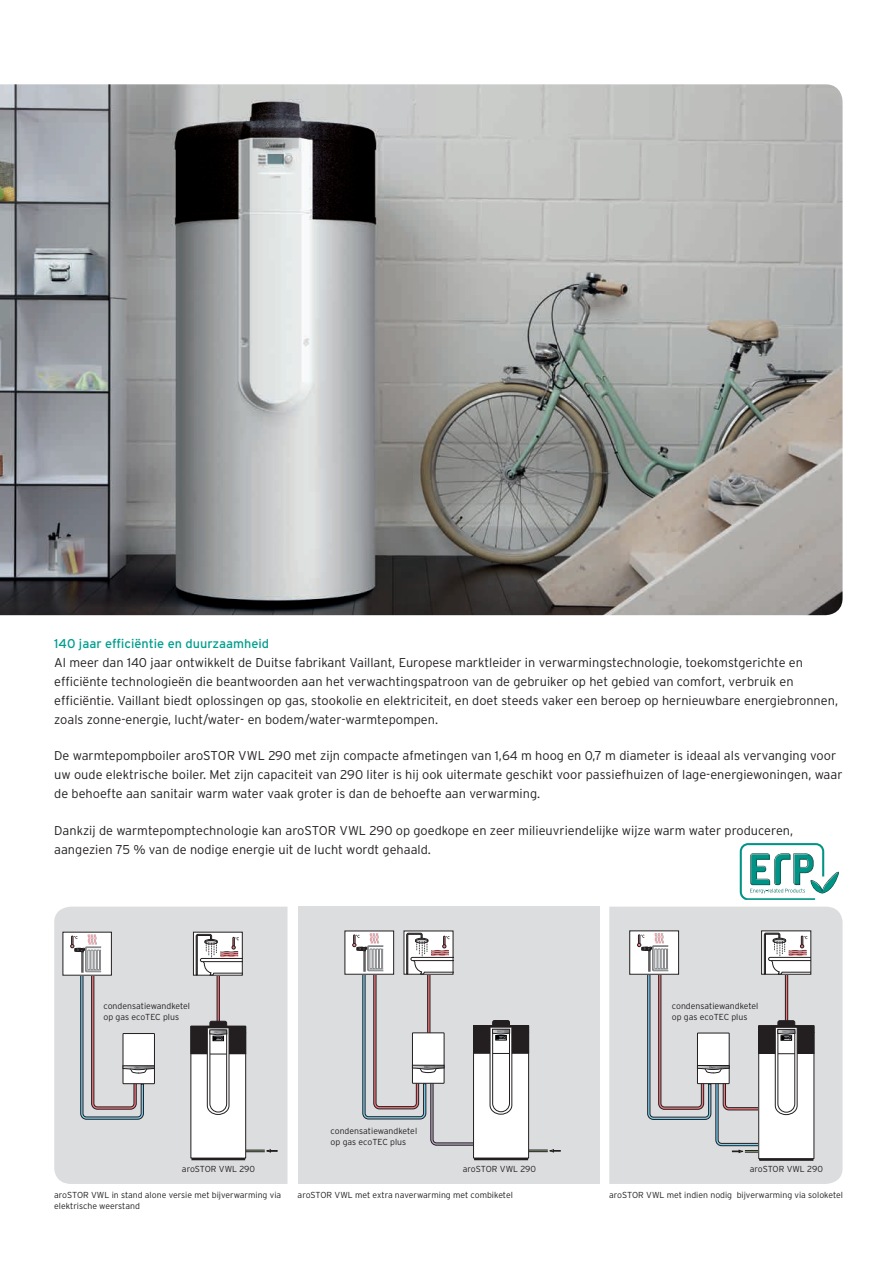
<style>
.page{position:relative;width:893px;height:1263px;background:#fff}
.page>*{position:absolute;margin:0;border:0;box-sizing:border-box;transform-origin:0 0}
.t1{font:300 12.75px/19.2px "Interstate";color:#231f20}
.t2{font:12.75px "Interstate";color:#009e8e}
.t3{font:300 8.7px "Interstate";color:#231f20}
</style>
<div class="page">
<div style="left:298px;top:907px;width:302px;height:277px;background:#dcdddf"></div>
<div style="left:609px;top:907px;width:233px;height:277px;background:#dcdddf"></div>
<div style="left:54px;top:907px;width:233px;height:277px;background:#dcdddf"></div>
<div style="left:630px;top:931px;width:49px;height:43px;background:#fff"></div>
<div style="left:629px;top:930px;width:50px;height:44px;border:1px solid #231f20"></div>
<div style="left:760px;top:1156px;width:53px;height:4px;border:1px solid #231f20"></div>
<div style="left:759px;top:1026px;width:55px;height:132px;background:#fff"></div>
<div style="left:758px;top:1025px;width:56px;height:134px;border:1px solid #231f20"></div>
<div style="left:759px;top:1026px;width:55px;height:27px;background:#231f20"></div>
<svg style="left:637px;top:932px;width:174px;height:221px"></svg>
<div style="left:217px;top:962px;width:3px;height:102px;border:1px solid #231f20"></div>
<svg style="left:263px;top:1149px;width:15px;height:4px"></svg>
<div style="left:227px;top:1150px;width:38px;height:2px;background:#a0c589;border:1px solid #231f20"></div>
<svg style="left:196px;top:934px;width:45px;height:39px"></svg>
<div style="left:193px;top:932px;width:50px;height:43px;border:1px solid #231f20"></div>
<div style="left:63px;top:932px;width:48px;height:43px;background:#fff"></div>
<svg style="left:70px;top:934px;width:85px;height:186px"></svg>
<div style="left:86px;top:947px;width:15px;height:24px;border:1px solid #808285"></div>
<div style="left:192px;top:1156px;width:53px;height:4px;border:1px solid #231f20"></div>
<div style="left:191px;top:1026px;width:55px;height:132px;background:#fff"></div>
<div style="left:190px;top:1026px;width:56px;height:132px;border:1px solid #231f20"></div>
<div style="left:191px;top:1026px;width:55px;height:28px;background:#231f20"></div>
<div style="left:190px;top:1026px;width:56px;height:28px;border:1px solid #231f20"></div>
<svg style="left:204px;top:1020px;width:28px;height:95px"></svg>
<svg style="left:546px;top:1149px;width:15px;height:3px"></svg>
<div style="left:509px;top:1150px;width:39px;height:2px;background:#a0c589;border:1px solid #231f20"></div>
<div style="left:345px;top:931px;width:49px;height:43px;background:#fff"></div>
<div style="left:474px;top:1156px;width:54px;height:4px;border:1px solid #231f20"></div>
<div style="left:473px;top:1025px;width:56px;height:133px;background:#fff"></div>
<div style="left:473px;top:1025px;width:56px;height:133px;border:1px solid #231f20"></div>
<div style="left:473px;top:1025px;width:56px;height:28px;background:#231f20"></div>
<svg style="left:352px;top:933px;width:163px;height:213px"></svg>
<img style="left:0;top:84px;width:842px;height:531px">
<svg style="left:740px;top:843px;width:99px;height:57px"></svg>
<p class="t2" style="left:54px;top:636px;width:216px">140 jaar efficiëntie en duurzaamheid</p>
<p class="t1" style="left:54px;top:652px;width:785px">Al meer dan 140 jaar ontwikkelt de Duitse fabrikant Vaillant, Europese marktleider in verwarmingstechnologie, toekomstgerichte en efficiënte technologieën die beantwoorden aan het verwachtingspatroon van de gebruiker op het gebied van comfort, verbruik en efficiëntie. Vaillant biedt oplossingen op gas, stookolie en elektriciteit, en doet steeds vaker een beroep op hernieuwbare energiebronnen, zoals zonne-energie, lucht/water- en bodem/water-warmtepompen.</p>
<p class="t1" style="left:54px;top:746px;width:790px">De warmtepompboiler aroSTOR VWL 290 met zijn compacte afmetingen van 1,64 m hoog en 0,7 m diameter is ideaal als vervanging voor uw oude elektrische boiler. Met zijn capaciteit van 290 liter is hij ook uitermate geschikt voor passiefhuizen of lage-energiewoningen, waar de behoefte aan sanitair warm water vaak groter is dan de behoefte aan verwarming.</p>
<p class="t1" style="left:54px;top:820px;width:740px">Dankzij de warmtepomptechnologie kan aroSTOR VWL 290 op goedkope en zeer milieuvriendelijke wijze warm water produceren, aangezien 75 % van de nodige energie uit de lucht wordt gehaald.</p>
<p class="t3" style="left:104px;top:1001px;width:88px">condensatiewandketel</p>
<p class="t3" style="left:104px;top:1012px;width:77px">op gas ecoTEC plus</p>
<p class="t3" style="left:331px;top:1126px;width:88px">condensatiewandketel</p>
<p class="t3" style="left:331px;top:1137px;width:77px">op gas ecoTEC plus</p>
<p class="t3" style="left:672px;top:1001px;width:88px">condensatiewandketel</p>
<p class="t3" style="left:672px;top:1012px;width:77px">op gas ecoTEC plus</p>
<p class="t3" style="left:182px;top:1164px;width:75px">aroSTOR VWL 290</p>
<p class="t3" style="left:463px;top:1164px;width:75px">aroSTOR VWL 290</p>
<p class="t3" style="left:750px;top:1164px;width:75px">aroSTOR VWL 290</p>
<p class="t3" style="left:54px;top:1190px;width:228px">aroSTOR VWL in stand alone versie met bijverwarming via</p>
<p class="t3" style="left:298px;top:1190px;width:217px">aroSTOR VWL met extra naverwarming met combiketel</p>
<p class="t3" style="left:609px;top:1190px;width:235px">aroSTOR VWL met indien nodig bijverwarming via soloketel</p>
<p class="t3" style="left:54px;top:1201px;width:87px">elektrische weerstand</p>
</div>
